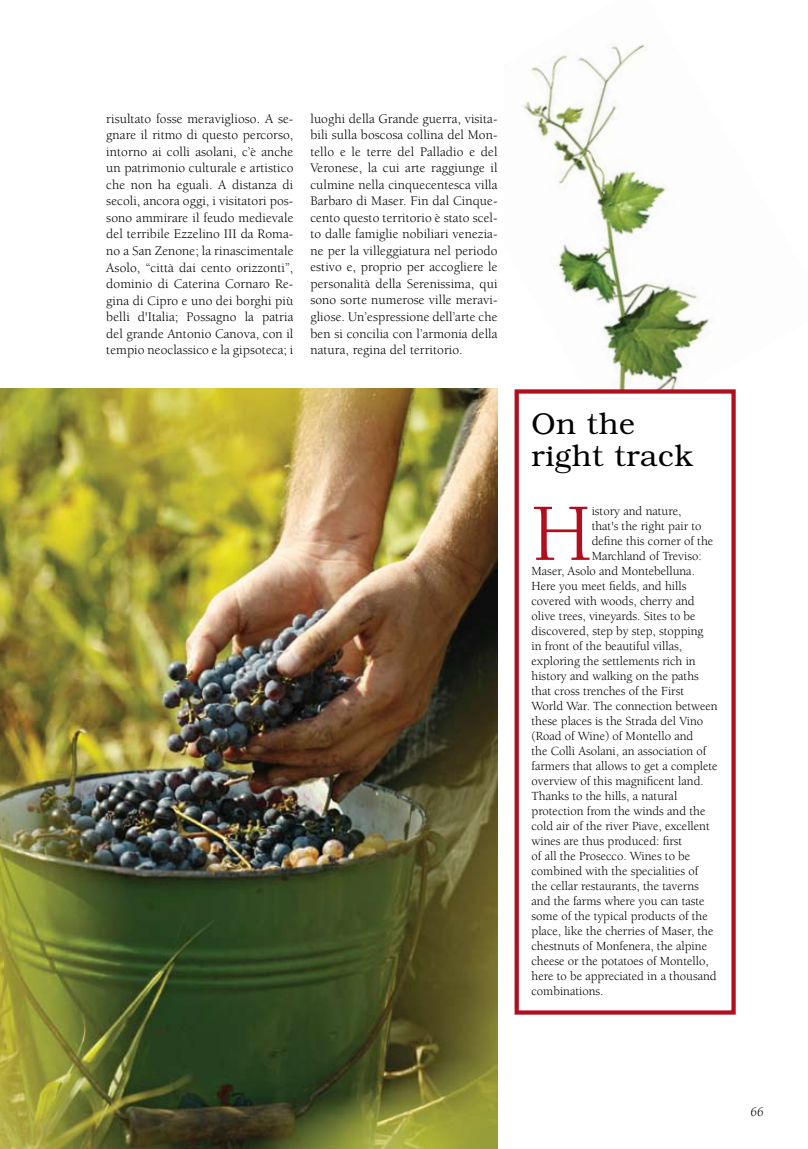
<style>
.page{position:relative;width:808px;height:1149px;background:#fff}
.page>*{position:absolute;margin:0;border:0;box-sizing:border-box;transform-origin:0 0}
.t1{font:83.55px "Berkeley";color:#b00f1f}
.t2{font:300 30px/31.5px "Bookman";letter-spacing:.02em;color:#000}
.t3{font:13.5px/16.5px "Berkeley";letter-spacing:.005em;color:#000;text-align:justify}
.t4{font:italic 13.5px "Berkeley";color:#000}
.t5{font:12.75px "Berkeley";letter-spacing:-.005em;color:#000}
</style>
<div class="page">
<img style="left:522px;top:43px;width:187px;height:346px">
<div style="left:514px;top:389px;width:222px;height:625px;background:#fff;border:4px solid #b00f1f"></div>
<img style="left:0;top:388px;width:497px;height:760px">
<p class="t3" style="left:106px;top:111px;width:189px">risultato fosse meraviglioso. A se&shy;gnare il ritmo di questo percorso, intorno ai colli asolani, c’è anche un patrimonio culturale e artistico che non ha eguali. A distanza di secoli, ancora oggi, i visitatori pos&shy;sono ammirare il feudo medievale del terribile Ezzelino III da Roma&shy;no a San Zenone; la rinascimentale Asolo, “città dai cento orizzonti”, dominio di Caterina Cornaro Re&shy;gina di Cipro e uno dei borghi più belli d'Italia; Possagno la patria del grande Antonio Canova, con il tempio neoclassico e la gipsoteca; i</p>
<p class="t3" style="left:310px;top:111px;width:189px">luoghi della Grande guerra, visita&shy;bili sulla boscosa collina del Mon&shy;tello e le terre del Palladio e del Veronese, la cui arte raggiunge il culmine nella cinquecentesca villa Barbaro di Maser. Fin dal Cinque&shy;cento questo territorio è stato scel&shy;to dalle famiglie nobiliari venezia&shy;ne per la villeggiatura nel periodo estivo e, proprio per accogliere le personalità della Serenissima, qui sono sorte numerose ville meravi&shy;gliose. Un’espressione dell’arte che ben si concilia con l’armonia della natura, regina del territorio.</p>
<h2 class="t2" style="left:531px;top:408px;width:163px">On the right track</h2>
<h1 class="t1" style="left:531px;top:489px;width:62px">H</h1>
<p class="t5" style="left:592px;top:504px;width:91px">istory and nature,</p>
<p class="t5" style="left:592px;top:519px;width:111px">that's the right pair to</p>
<p class="t5" style="left:592px;top:534px;width:123px">define this corner of the</p>
<p class="t5" style="left:592px;top:549px;width:111px">Marchland of Treviso:</p>
<p class="t5" style="left:531px;top:564px;width:165px">Maser, Asolo and Montebelluna.</p>
<p class="t5" style="left:531px;top:579px;width:156px">Here you meet fields, and hills</p>
<p class="t5" style="left:531px;top:594px;width:165px">covered with woods, cherry and</p>
<p class="t5" style="left:531px;top:609px;width:166px">olive trees, vineyards. Sites to be</p>
<p class="t5" style="left:531px;top:624px;width:173px">discovered, step by step, stopping</p>
<p class="t5" style="left:531px;top:639px;width:152px">in front of the beautiful villas,</p>
<p class="t5" style="left:531px;top:654px;width:166px">exploring the settlements rich in</p>
<p class="t5" style="left:531px;top:669px;width:169px">history and walking on the paths</p>
<p class="t5" style="left:531px;top:684px;width:154px">that cross trenches of the First</p>
<p class="t5" style="left:531px;top:699px;width:188px">World War. The connection between</p>
<p class="t5" style="left:531px;top:714px;width:173px">these places is the Strada del Vino</p>
<p class="t5" style="left:531px;top:729px;width:163px">(Road of Wine) of Montello and</p>
<p class="t5" style="left:531px;top:744px;width:176px">the Colli Asolani, an association of</p>
<p class="t5" style="left:531px;top:759px;width:188px">farmers that allows to get a complete</p>
<p class="t5" style="left:531px;top:774px;width:174px">overview of this magnificent land.</p>
<p class="t5" style="left:531px;top:789px;width:147px">Thanks to the hills, a natural</p>
<p class="t5" style="left:531px;top:804px;width:175px">protection from the winds and the</p>
<p class="t5" style="left:531px;top:819px;width:180px">cold air of the river Piave, excellent</p>
<p class="t5" style="left:531px;top:834px;width:152px">wines are thus produced: first</p>
<p class="t5" style="left:531px;top:849px;width:160px">of all the Prosecco. Wines to be</p>
<p class="t5" style="left:531px;top:864px;width:168px">combined with the specialities of</p>
<p class="t5" style="left:531px;top:879px;width:169px">the cellar restaurants, the taverns</p>
<p class="t5" style="left:531px;top:894px;width:175px">and the farms where you can taste</p>
<p class="t5" style="left:531px;top:909px;width:178px">some of the typical products of the</p>
<p class="t5" style="left:531px;top:924px;width:183px">place, like the cherries of Maser, the</p>
<p class="t5" style="left:531px;top:939px;width:177px">chestnuts of Monfenera, the alpine</p>
<p class="t5" style="left:531px;top:954px;width:179px">cheese or the potatoes of Montello,</p>
<p class="t5" style="left:531px;top:969px;width:187px">here to be appreciated in a thousand</p>
<p class="t5" style="left:531px;top:984px;width:74px">combinations.</p>
<p class="t4" style="left:750px;top:1104px;width:15px">66</p>
</div>
